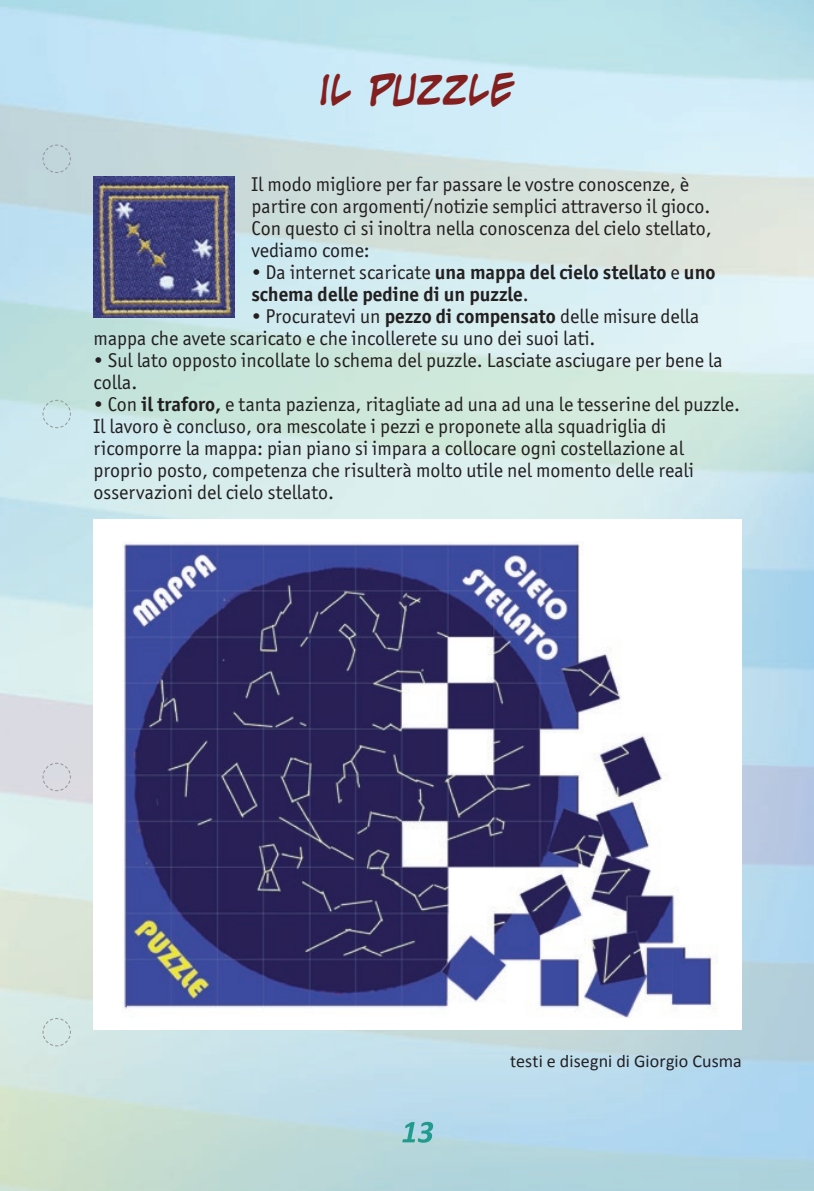
<style>
.page{position:relative;width:814px;height:1191px;background:#fff}
.page>*{position:absolute;margin:0;border:0;box-sizing:border-box;transform-origin:0 0}
.t1{font:700 36px "Evil Genius BB";letter-spacing:-.03em;color:#841f1f;scale:.96 1}
.List_Paragraph{font:20px/22px "Officina Sans ITC Std";color:#231f20}
.List_Paragraph-2{font:700 20px/22px "Officina Sans ITC Std";color:#231f20}
.t2{font:18px "Calibri";letter-spacing:.005em;color:#231f20}
.s1{font-weight:400}
.s2{font-weight:700}
</style>
<div class="page">
<img style="left:0;top:0;width:814px;height:1191px">
<svg style="left:42px;top:144px;width:29px;height:29px"></svg>
<svg style="left:42px;top:399px;width:29px;height:30px"></svg>
<svg style="left:42px;top:762px;width:29px;height:29px"></svg>
<svg style="left:42px;top:1017px;width:29px;height:29px"></svg>
<img style="left:93px;top:177px;width:141px;height:140px">
<svg style="left:402px;top:1121px;width:31px;height:21px"></svg>
<div style="left:94px;top:519px;width:648px;height:511px;background:#fff"></div>
<img style="left:122px;top:541px;width:595px;height:476px">
<p class="t1" style="left:320px;top:66px;width:205px">IL PUZZLE</p>
<p class="List_Paragraph" style="left:251px;top:173px;width:462px">Il modo migliore per far passare le vostre conoscenze, è partire con argomenti/notizie semplici attraverso il gioco.<br>Con questo ci si inoltra nella conoscenza del cielo stellato, vediamo come:</p>
<p class="List_Paragraph-2" style="left:251px;top:261px;width:465px"><span class="s1">• Da internet scaricate</span> una mappa del cielo stellato <span class="s1">e</span> uno schema delle pedine di un puzzle<span class="s1">.</span></p>
<p class="List_Paragraph" style="left:94px;top:305px;width:607px;text-indent:158px">• Procuratevi un <span class="s2">pezzo di compensato</span> delle misure della mappa che avete scaricato e che incollerete su uno dei suoi lati.</p>
<p class="List_Paragraph" style="left:94px;top:349px;width:630px">• Sul lato opposto incollate lo schema del puzzle. Lasciate asciugare per bene la colla.</p>
<p class="List_Paragraph" style="left:94px;top:393px;width:648px">• Con <span class="s2">il traforo,</span> e tanta pazienza, ritagliate ad una ad una le tesserine del puzzle.</p>
<p class="List_Paragraph" style="left:94px;top:415px;width:602px">Il lavoro è concluso, ora mescolate i pezzi e proponete alla squadriglia di ricomporre la mappa: pian piano si impara a collocare ogni costellazione al proprio posto, competenza che risulterà molto utile nel momento delle reali osservazioni del cielo stellato.</p>
<p class="t2" style="left:510px;top:1049px;width:233px">testi e disegni di Giorgio Cusma</p>
</div>
